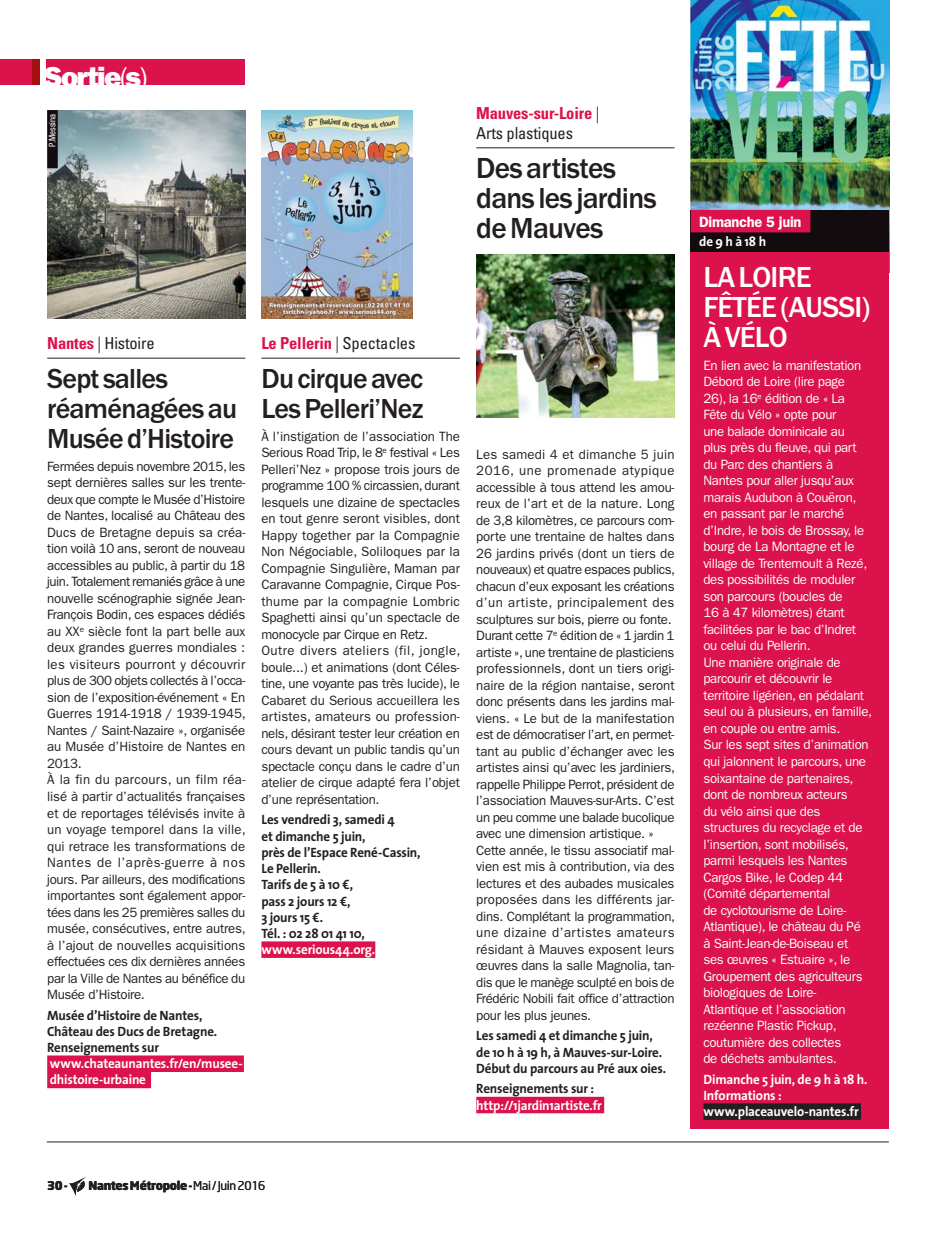
<style>
.page{position:relative;width:936px;height:1234px;background:#fff}
.page>*{position:absolute;margin:0;border:0;box-sizing:border-box;transform-origin:0 0}
.t1{font:500 30px/30px "Franklin Gothic LT";letter-spacing:-.025em;color:#231f20}
.t2{font:500 30px/30px "Franklin Gothic LT";letter-spacing:-.025em;color:#fff}
.t3{font:800 28.95px "Franklin Gothic LT";letter-spacing:-.06em;color:#fff}
.t4{font:500 28.5px/30px "Franklin Gothic LT";letter-spacing:-.025em;color:#231f20}
.t5{font:700 condensed 16.5px/19.8px "Univers LT";letter-spacing:-.01em;color:#dc124c}
.t6{font:condensed 16.5px "Univers LT";letter-spacing:-.01em;color:#231f20}
.t7{font:600 15px "Franklin Gothic LT";letter-spacing:-.02em;color:#fff}
.t8{font:13.5px/16.5px "Franklin Gothic LT";letter-spacing:-.015em;color:#231f20}
.t9{font:13.5px/16.5px "Franklin Gothic LT";letter-spacing:-.025em;color:#fff}
.t10{font:700 13.5px/16.2px "The Sans";letter-spacing:-.015em;color:#231f20}
.t11{font:700 13.5px/16.2px "The Sans";letter-spacing:-.015em;color:#fff}
.t12{font:900 12px "Neo Sans";letter-spacing:-.025em;color:#231f20}
.t13{font:condensed 9px "Helvetica Neue LT";letter-spacing:-.015em;color:#fff}
.s1{font-weight:400}
.s2{font-weight:300;color:#231f20}
.s3{font-weight:400;color:#231f20}
.s4{font-weight:700;color:#dc124c}
.s5{font-weight:300}
</style>
<div class="page">
<img style="left:690px;top:0;width:199px;height:210px">
<div style="left:46px;top:60px;width:199px;height:25px;background:#dc124c"></div>
<div style="left:0;top:60px;width:40px;height:25px;background:#a70e12"></div>
<div style="left:0;top:60px;width:32px;height:25px;background:#dc124c"></div>
<hr style="left:47px;top:358px;width:198px;height:1px;background:#231f20">
<div style="left:47px;top:1055px;width:197px;height:16px;background:#dc124c"></div>
<div style="left:47px;top:1071px;width:104px;height:16px;background:#dc124c"></div>
<img style="left:47px;top:110px;width:199px;height:208px">
<img style="left:261px;top:110px;width:151px;height:208px">
<div style="left:47px;top:110px;width:11px;height:58px;background:#130c0e"></div>
<div style="left:690px;top:251px;width:199px;height:877px;background:#dc124c"></div>
<div style="left:703px;top:1103px;width:158px;height:16px;background:#231f20"></div>
<hr style="left:476px;top:147px;width:198px;height:1px;background:#231f20">
<div style="left:476px;top:1096px;width:128px;height:16px;background:#dc124c"></div>
<img style="left:476px;top:254px;width:198px;height:163px">
<div style="left:690px;top:210px;width:199px;height:41px;background:#130c0e"></div>
<div style="left:690px;top:210px;width:120px;height:22px;background:#dc124c"></div>
<hr style="left:261px;top:358px;width:199px;height:1px;background:#231f20">
<div style="left:261px;top:941px;width:114px;height:16px;background:#dc124c"></div>
<img style="left:69px;top:1176px;width:18px;height:18px">
<hr style="left:47px;top:1141px;width:841px;height:1px;background:#231f20">
<h2 class="t3" style="left:44px;top:60px;width:106px">Sortie<span class="s1">(</span>s<span class="s1">)</span></h2>
<p class="t13" style="left:47px;top:147px;width:34px;rotate:-90deg">P. Messina</p>
<p class="t5" style="left:476px;top:103px;width:125px">Mauves-sur-Loire <span class="s2">|<br></span><span class="s3">Arts plastiques</span></p>
<h1 class="t1" style="left:476px;top:153px;width:182px">Des artistes dans les jardins de Mauves</h1>
<p class="t6" style="left:47px;top:333px;width:109px"><span class="s4">Nantes</span> <span class="s5">|</span> Histoire</p>
<h3 class="t4" style="left:47px;top:364px;width:191px">Sept salles réaménagées au<br>Musée d’Histoire</h3>
<p class="t8" style="left:47px;top:458px;width:200px">Fermées depuis novembre 2015, les sept dernières salles sur les trente&shy;deux que compte le Musée d’Histoire de Nantes, localisé au Château des Ducs de Bretagne depuis sa créa&shy;tion voilà 10 ans, seront de nouveau accessibles au public, à partir du 18 juin. Totalement remaniés grâce à une nouvelle scénographie signée Jean-François Bodin, ces espaces dédiés au XX<sup>e</sup> siècle font la part belle aux deux grandes guerres mondiales : les visiteurs pourront y découvrir plus de 300 objets collectés à l’occa&shy;sion de l’exposition-événement « En Guerres 1914-1918 / 1939-1945, Nantes / Saint-Nazaire », organisée au Musée d’Histoire de Nantes en 2013.<br>À la fin du parcours, un film réa&shy;lisé à partir d’actualités françaises et de reportages télévisés invite à un voyage temporel dans la ville, qui retrace les transformations de Nantes de l’après-guerre à nos jours. Par ailleurs, des modifications importantes sont également appor&shy;tées dans les 25 premières salles du musée, consécutives, entre autres, à l’ajout de nouvelles acquisitions effectuées ces dix dernières années par la Ville de Nantes au bénéfice du Musée d’Histoire.</p>
<p class="t10" style="left:47px;top:1006px;width:171px">Musée d’Histoire de Nantes,<br>Château des Ducs de Bretagne.<br>Renseignements sur</p>
<p class="t11" style="left:50px;top:1054px;width:194px">www.chateaunantes.fr/en/musee&shy;dhistoire-urbaine</p>
<p class="t5" style="left:261px;top:333px;width:155px">Le Pellerin <span class="s2">|</span> <span class="s3">Spectacles</span></p>
<h3 class="t4" style="left:261px;top:364px;width:163px">Du cirque avec<br>Les Pelleri’Nez</h3>
<p class="t8" style="left:261px;top:428px;width:201px">À l’instigation de l’association The Serious Road Trip, le 8<sup>e</sup> festival « Les Pelleri’Nez » propose trois jours de programme 100 % circassien, durant lesquels une dizaine de spectacles en tout genre seront visibles, dont Happy together par la Compagnie Non Négociable, Soliloques par la Compagnie Singulière, Maman par Caravanne Compagnie, Cirque Pos&shy;thume par la compagnie Lombric Spaghetti ainsi qu’un spectacle de monocycle par Cirque en Retz.<br>Outre divers ateliers (fil, jongle, boule...) et animations (dont Céles&shy;tine, une voyante pas très lucide), le Cabaret du Serious accueillera les artistes, amateurs ou profession&shy;nels, désirant tester leur création en cours devant un public tandis qu’un spectacle conçu dans le cadre d’un atelier de cirque adapté fera l’objet d’une représentation.</p>
<p class="t10" style="left:261px;top:811px;width:161px">Les vendredi 3, samedi 4<br>et dimanche 5 juin,<br>près de l’Espace René-Cassin,<br>Le Pellerin.<br>Tarifs de 5 à 10 €,<br>pass 2 jours 12 €,<br>3 jours 15 €.<br>Tél. : 02 28 01 41 10,</p>
<p class="t11" style="left:261px;top:940px;width:115px">www.serious44.org.</p>
<p class="t8" style="left:476px;top:445px;width:200px">Les samedi 4 et dimanche 5 juin 2016, une promenade atypique accessible à tous attend les amou&shy;reux de l’art et de la nature. Long de 3,8 kilomètres, ce parcours com&shy;porte une trentaine de haltes dans 26 jardins privés (dont un tiers de nouveaux) et quatre espaces publics, chacun d’eux exposant les créations d’un artiste, principalement des sculptures sur bois, pierre ou fonte.<br>Durant cette 7<sup>e</sup> édition de « 1 jardin 1 artiste », une trentaine de plasticiens professionnels, dont un tiers origi&shy;naire de la région nantaise, seront donc présents dans les jardins mal&shy;viens. « Le but de la manifestation est de démocratiser l’art, en permet&shy;tant au public d’échanger avec les artistes ainsi qu’avec les jardiniers, rappelle Philippe Perrot, président de l’association Mauves-sur-Arts. C’est un peu comme une balade bucolique avec une dimension artistique. » Cette année, le tissu associatif mal&shy;vien est mis à contribution, via des lectures et des aubades musicales proposées dans les différents jar&shy;dins. Complétant la programmation, une dizaine d’artistes amateurs résidant à Mauves exposent leurs œuvres dans la salle Magnolia, tan&shy;dis que le manège sculpté en bois de Frédéric Nobili fait office d’attraction pour les plus jeunes.</p>
<p class="t10" style="left:476px;top:1027px;width:191px">Les samedi 4 et dimanche 5 juin, de 10 h à 19 h, à Mauves-sur-Loire.<br>Début du parcours au Pré aux oies.</p>
<p class="t10" style="left:476px;top:1079px;width:119px">Renseignements sur :</p>
<p class="t11" style="left:476px;top:1096px;width:127px">http://1jardin1artiste.fr</p>
<p class="t12" style="left:47px;top:1177px;width:22px">30-</p>
<p class="t12" style="left:89px;top:1177px;width:178px">Nantes Métropole -<span class="s1">Mai / Juin 2016</span></p>
<p class="t7" style="left:699px;top:213px;width:104px">Dimanche 5 juin</p>
<p class="t11" style="left:699px;top:233px;width:68px">de 9 h à 18 h</p>
<h1 class="t2" style="left:703px;top:262px;width:168px">LA LOIRE<br>FÊTÉE (AUSSI)<br>À VÉLO</h1>
<p class="t9" style="left:703px;top:357px;width:170px">En lien avec la manifestation<br>Débord de Loire (lire page<br>26), la 16<sup>e</sup> édition de « La<br>Fête du Vélo » opte pour<br>une balade dominicale au<br>plus près du fleuve, qui part du Parc des chantiers à<br>Nantes pour aller jusqu’aux marais Audubon à Couëron, en passant par le marché d’Indre, le bois de Brossay, le bourg de La Montagne et le village de Trentemoult à Rezé, des possibilités de moduler son parcours (boucles de<br>16 à 47 kilomètres) étant facilitées par le bac d’Indret ou celui du Pellerin.<br>Une manière originale de parcourir et découvrir le territoire ligérien, en pédalant seul ou à plusieurs, en famille, en couple ou entre amis.<br>Sur les sept sites d’animation qui jalonnent le parcours, une soixantaine de partenaires, dont de nombreux acteurs<br>du vélo ainsi que des structures du recyclage et de l’insertion, sont mobilisés, parmi lesquels les Nantes<br>Cargos Bike, le Codep 44 (Comité départemental<br>de cyclotourisme de Loire-<br>Atlantique), le château du Pé<br>à Saint-Jean-de-Boiseau et<br>ses œuvres « Estuaire », le<br>Groupement des agriculteurs biologiques de Loire-<br>Atlantique et l’association rezéenne Plastic Pickup, coutumière des collectes<br>de déchets ambulantes.</p>
<p class="t11" style="left:703px;top:1070px;width:166px">Dimanche 5 juin, de 9 h à 18 h.<br>Informations : www.placeauvelo-nantes.fr</p>
</div>
